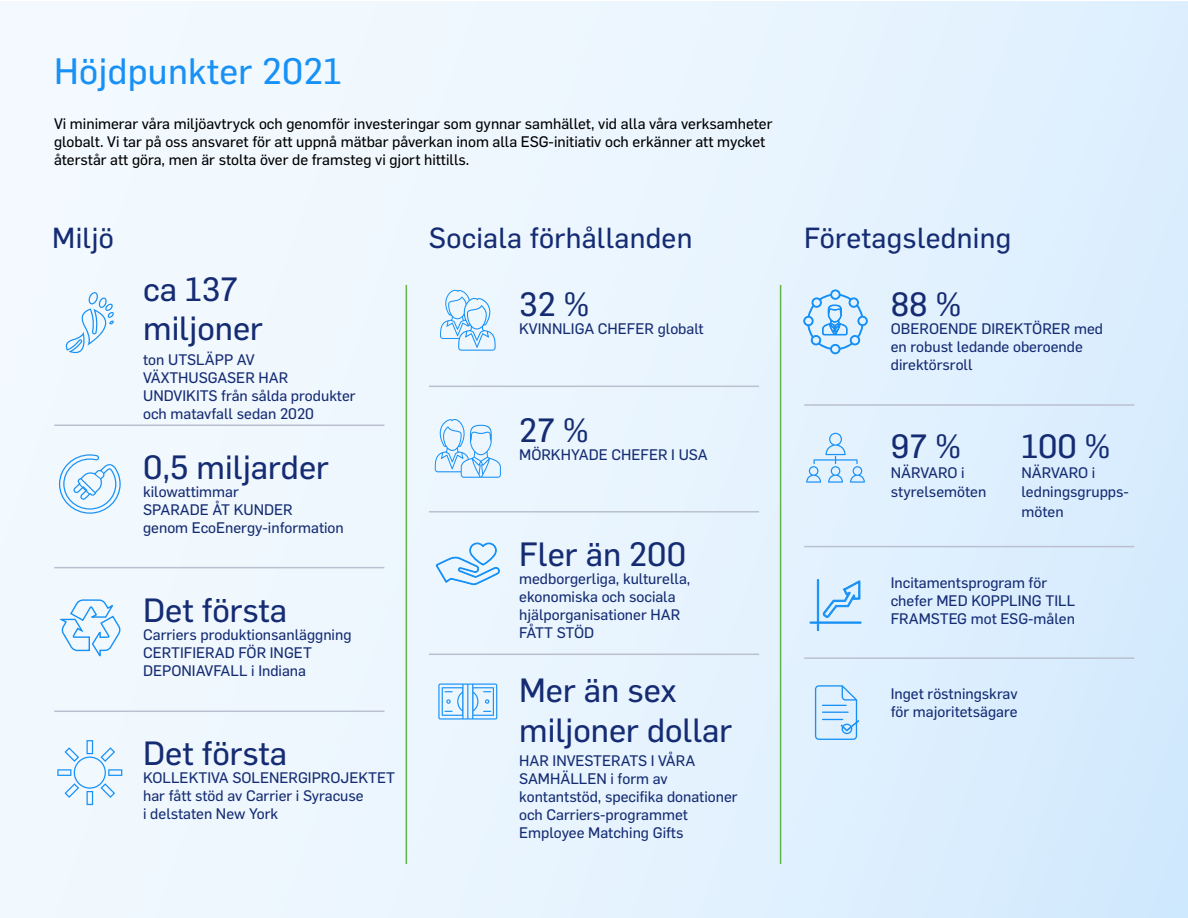
<style>
.page{position:relative;width:1188px;height:918px;background:#fff}
.page>*{position:absolute;margin:0;border:0;box-sizing:border-box;transform-origin:0 0}
.Section_Subhead{font:36px "Flama Basic";letter-spacing:.01em;color:#1891f6}
.t1{font:33px/39.6px "Flama Basic";color:#152c73}
._3rd_Level{font:28.5px "Flama Basic";letter-spacing:.01em;color:#152c73}
.t2{font:15px/18px "Flama Basic";color:#152c73}
.Body_copy{font:15px/18px "Flama Basic";color:#000}
</style>
<div class="page">
<div style="left:0;top:1px;width:1188px;height:917px;background:linear-gradient(to right,#f6fbfe,#daedfe)"></div>
<hr style="left:406px;top:285px;width:1px;height:579px;background:#61b549">
<hr style="left:780px;top:285px;width:1px;height:579px;background:#61b549">
<svg style="left:440px;top:290px;width:56px;height:61px;background:#cae6fc"></svg>
<svg style="left:435px;top:419px;width:66px;height:59px;background:#cbe6fc"></svg>
<svg style="left:436px;top:543px;width:64px;height:42px;background:#c5e3fc"></svg>
<svg style="left:438px;top:684px;width:59px;height:36px;background:#b2dafb"></svg>
<svg style="left:804px;top:290px;width:64px;height:64px;background:#b9ddfc"></svg>
<svg style="left:806px;top:433px;width:59px;height:50px;background:#c9e5fc"></svg>
<svg style="left:57px;top:598px;width:65px;height:59px"></svg>
<svg style="left:63px;top:292px;width:59px;height:61px"></svg>
<hr style="left:54px;top:425px;width:330px;height:1px;background:#bac0d0">
<hr style="left:429px;top:386px;width:330px;height:1px;background:#bac0d0">
<hr style="left:804px;top:404px;width:330px;height:2px;background:#bac0d0">
<hr style="left:804px;top:546px;width:330px;height:1px;background:#bac0d0">
<hr style="left:804px;top:657px;width:330px;height:2px;background:#bac0d0">
<hr style="left:429px;top:511px;width:330px;height:2px;background:#bac0d0">
<hr style="left:429px;top:654px;width:330px;height:1px;background:#bac0d0">
<hr style="left:54px;top:567px;width:330px;height:1px;background:#bac0d0">
<hr style="left:54px;top:711px;width:330px;height:1px;background:#bac0d0">
<svg style="left:810px;top:579px;width:51px;height:52px;background:#badefc"></svg>
<svg style="left:815px;top:685px;width:44px;height:55px;background:#bcdffc"></svg>
<svg style="left:57px;top:740px;width:65px;height:65px"></svg>
<svg style="left:59px;top:454px;width:62px;height:60px"></svg>
<p class="Section_Subhead" style="left:54px;top:46px;width:289px">Höjdpunkter 2021</p>
<p class="Body_copy" style="left:54px;top:113px;width:720px">Vi minimerar våra miljöavtryck och genomför investeringar som gynnar samhället, vid alla våra verksamheter globalt. Vi tar på oss ansvaret för att uppnå mätbar påverkan inom alla ESG-initiativ och erkänner att mycket återstår att göra, men är stolta över de framsteg vi gjort hittills.</p>
<p class="_3rd_Level" style="left:52px;top:218px;width:63px">Miljö</p>
<p class="_3rd_Level" style="left:429px;top:218px;width:265px">Sociala förhållanden</p>
<p class="_3rd_Level" style="left:804px;top:218px;width:209px">Företagsledning</p>
<p class="t1" style="left:143px;top:267px;width:121px">ca 137 miljoner</p>
<p class="t2" style="left:143px;top:350px;width:214px">ton UTSLÄPP AV<br>VÄXTHUSGASER HAR<br>UNDVIKITS från sålda produkter och matavfall sedan 2020</p>
<p class="t1" style="left:519px;top:283px;width:72px">32 %</p>
<p class="t2" style="left:519px;top:319px;width:186px">KVINNLIGA CHEFER globalt</p>
<p class="t1" style="left:891px;top:283px;width:72px">88 %</p>
<p class="t2" style="left:891px;top:319px;width:214px">OBEROENDE DIREKTÖRER med en robust ledande oberoende direktörsroll</p>
<p class="t1" style="left:519px;top:408px;width:71px">27 %</p>
<p class="t2" style="left:519px;top:444px;width:190px">MÖRKHYADE CHEFER I USA</p>
<p class="t1" style="left:891px;top:425px;width:72px">97 %</p>
<p class="t2" style="left:891px;top:462px;width:97px;line-height:19.5px">NÄRVARO i styrelsemöten</p>
<p class="t1" style="left:1022px;top:425px;width:91px">100 %</p>
<p class="t2" style="left:1022px;top:462px;width:109px;line-height:19.5px">NÄRVARO i ledningsgrupps&shy;möten</p>
<p class="t1" style="left:143px;top:446px;width:187px">0,5 miljarder</p>
<p class="t2" style="left:143px;top:482px;width:202px">kilowattimmar<br>SPARADE ÅT KUNDER<br>genom EcoEnergy-information</p>
<p class="t1" style="left:143px;top:589px;width:146px">Det första</p>
<p class="t2" style="left:143px;top:625px;width:210px">Carriers produktionsanläggning<br>CERTIFIERAD FÖR INGET<br>DEPONIAVFALL i Indiana</p>
<p class="t1" style="left:143px;top:732px;width:146px">Det första</p>
<p class="t2" style="left:143px;top:768px;width:253px">KOLLEKTIVA SOLENERGIPROJEKTET har fått stöd av Carrier i Syracuse<br>i delstaten New York</p>
<p class="t1" style="left:519px;top:533px;width:168px">Fler än 200</p>
<p class="t2" style="left:519px;top:569px;width:173px">medborgerliga, kulturella, ekonomiska och sociala hjälporganisationer HAR<br>FÅTT STÖD</p>
<p class="t1" style="left:519px;top:668px;width:215px">Mer än sex miljoner dollar</p>
<p class="t2" style="left:519px;top:751px;width:220px">HAR INVESTERATS I VÅRA<br>SAMHÄLLEN i form av kontantstöd, specifika donationer och Carriers-programmet<br>Employee Matching Gifts</p>
<p class="t2" style="left:891px;top:572px;width:186px">Incitamentsprogram för chefer MED KOPPLING TILL<br>FRAMSTEG mot ESG-målen</p>
<p class="t2" style="left:891px;top:683px;width:128px">Inget röstningskrav för majoritetsägare</p>
</div>
